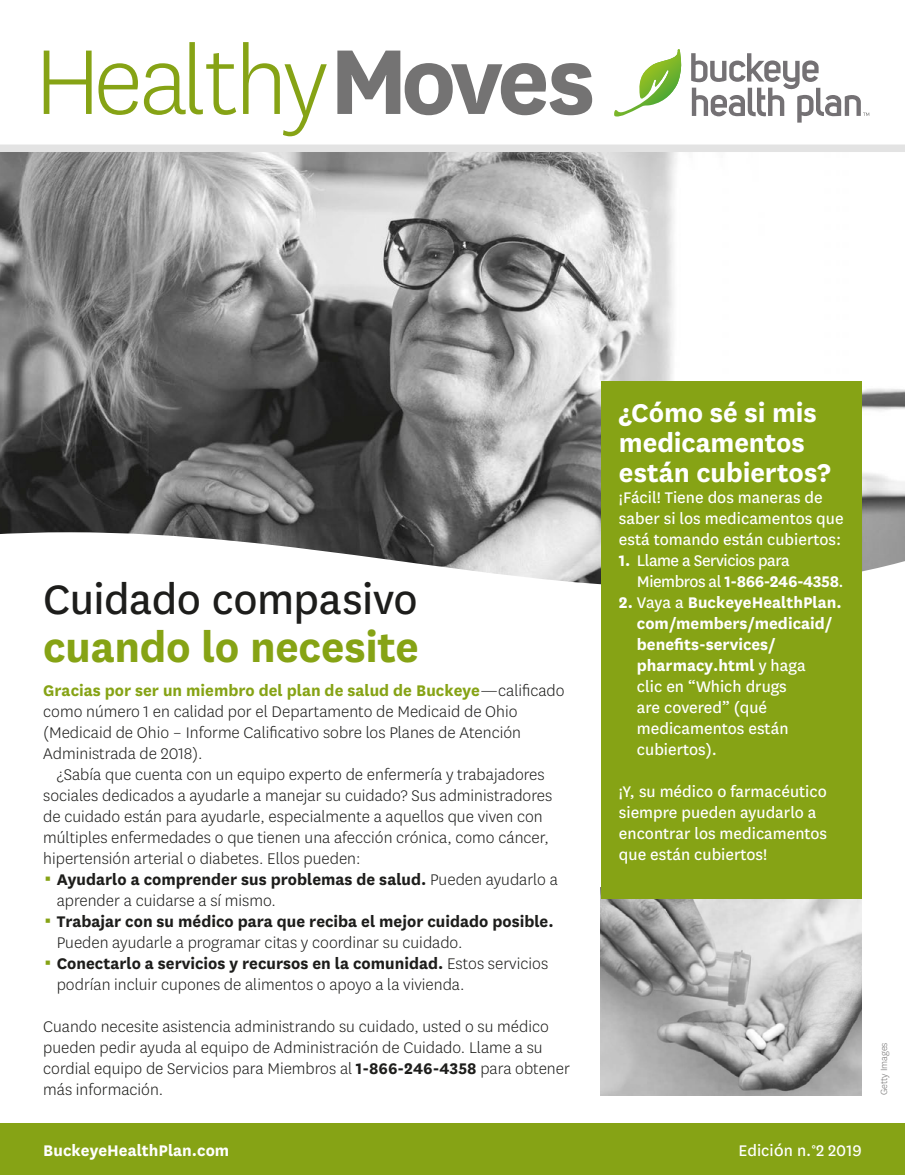
<style>
.page{position:relative;width:905px;height:1175px;background:#fff}
.page>*{position:absolute;margin:0;border:0;box-sizing:border-box;transform-origin:0 0}
.t1{font:300 107.55px "Centene Sans";letter-spacing:-.035em;color:#86a315}
.t2{font:48px/48px "Centene Sans";letter-spacing:-.01em;color:#1d1d1b}
.t3{font:700 30px/30px "Centene Sans";letter-spacing:-.005em;color:#fff}
.t4{font:300 18px/21px "Centene Sans";color:#1d1d1b}
.t5{font:18px/21px "Centene Sans";color:#fff}
.t6{font:700 18px/21px "Centene Sans";color:#fff}
.t7{font:700 18px/21px "Centene Sans";color:#1d1d1b}
.t8{font:18px/21px "Centene Sans";letter-spacing:-.025em;color:#fff}
.t9{font:300 10.5px "Centene Sans";color:#747373}
.s1{font-weight:700;color:#747373}
.s2{font-weight:700;color:#86a315}
.s3{font-weight:700}
.s4{font-weight:300}
.s5{font-weight:400}
</style>
<div class="page">
<div style="left:0;top:1123px;width:905px;height:52px;background:#86a315"></div>
<img style="left:0;top:152px;width:905px;height:380px">
<svg style="left:691px;top:53px;width:178px;height:70px"></svg>
<svg style="left:614px;top:49px;width:67px;height:68px"></svg>
<svg style="left:0;top:532px;width:905px;height:138px"></svg>
<div style="left:0;top:144px;width:905px;height:8px;background:#e3e3e3"></div>
<img style="left:601px;top:899px;width:260px;height:196px">
<div style="left:601px;top:381px;width:260px;height:518px;background:#86a315"></div>
<h1 class="t1" style="left:34px;top:14px;width:562px">Healthy<span class="s1">Moves</span></h1>
<h2 class="t2" style="left:43px;top:572px;width:377px">Cuidado compasivo <span class="s2">cuando lo necesite</span></h2>
<p class="t4" style="left:43px;top:679px;width:523px"><span class="s2">Gracias por ser un miembro del plan de salud de Buckeye</span>—calificado como número 1 en calidad por el Departamento de Medicaid de Ohio (Medicaid de Ohio – Informe Calificativo sobre los Planes de Atención Administrada de 2018).</p>
<p class="t4" style="left:43px;top:763px;width:510px;text-indent:14px">¿Sabía que cuenta con un equipo experto de enfermería y trabajadores sociales dedicados a ayudarle a manejar su cuidado? Sus administradores de cuidado están para ayudarle, especialmente a aquellos que viven con múltiples enfermedades o que tienen una afección crónica, como cáncer, hipertensión arterial o diabetes. Ellos pueden:</p>
<p class="t4" style="left:57px;top:868px;width:502px"><span class="s3">Ayudarlo a comprender sus problemas de salud.</span> Pueden ayudarlo a aprender a cuidarse a sí mismo.</p>
<p class="t7" style="left:57px;top:909px;width:498px">Trabajar con su médico para que reciba el mejor cuidado posible.<br><span class="s4">Pueden ayudarle a programar citas y coordinar su cuidado.</span></p>
<p class="t4" style="left:57px;top:952px;width:493px"><span class="s3">Conectarlo a servicios y recursos en la comunidad.</span> Estos servicios podrían incluir cupones de alimentos o apoyo a la vivienda.</p>
<p class="t4" style="left:43px;top:1015px;width:528px">Cuando necesite asistencia administrando su cuidado, usted o su médico pueden pedir ayuda al equipo de Administración de Cuidado. Llame a su cordial equipo de Servicios para Miembros al <span class="s3">1-866-246-4358</span> para obtener más información.</p>
<h2 class="t3" style="left:619px;top:395px;width:213px">¿Cómo sé si mis medicamentos están cubiertos?</h2>
<p class="t5" style="left:619px;top:486px;width:226px">¡Fácil! Tiene dos maneras de saber si los medicamentos que está tomando están cubiertos:</p>
<p class="t8" style="left:637px;top:549px;width:208px;text-indent:-18px"><span class="s3">1.</span> Llame a Servicios para<br>Miembros al <span class="s3">1-866-246-4358</span>.</p>
<p class="t6" style="left:637px;top:590px;width:206px;text-indent:-18px">2. <span class="s5">Vaya a</span> BuckeyeHealthPlan. com/members/medicaid/ benefits-services/ pharmacy.html <span class="s5">y haga<br>clic en “Which drugs<br>are covered” (qué medicamentos están cubiertos).</span></p>
<p class="t5" style="left:619px;top:780px;width:210px">¡Y, su médico o farmacéutico siempre pueden ayudarlo a encontrar los medicamentos que están cubiertos!</p>
<p class="t6" style="left:43px;top:1138px;width:187px">BuckeyeHealthPlan.com</p>
<p class="t5" style="left:738px;top:1139px;width:125px">EdiciÓn n.°2 2019</p>
<p class="t9" style="left:877px;top:1095px;width:54px;rotate:-90deg">Getty Images</p>
</div>
